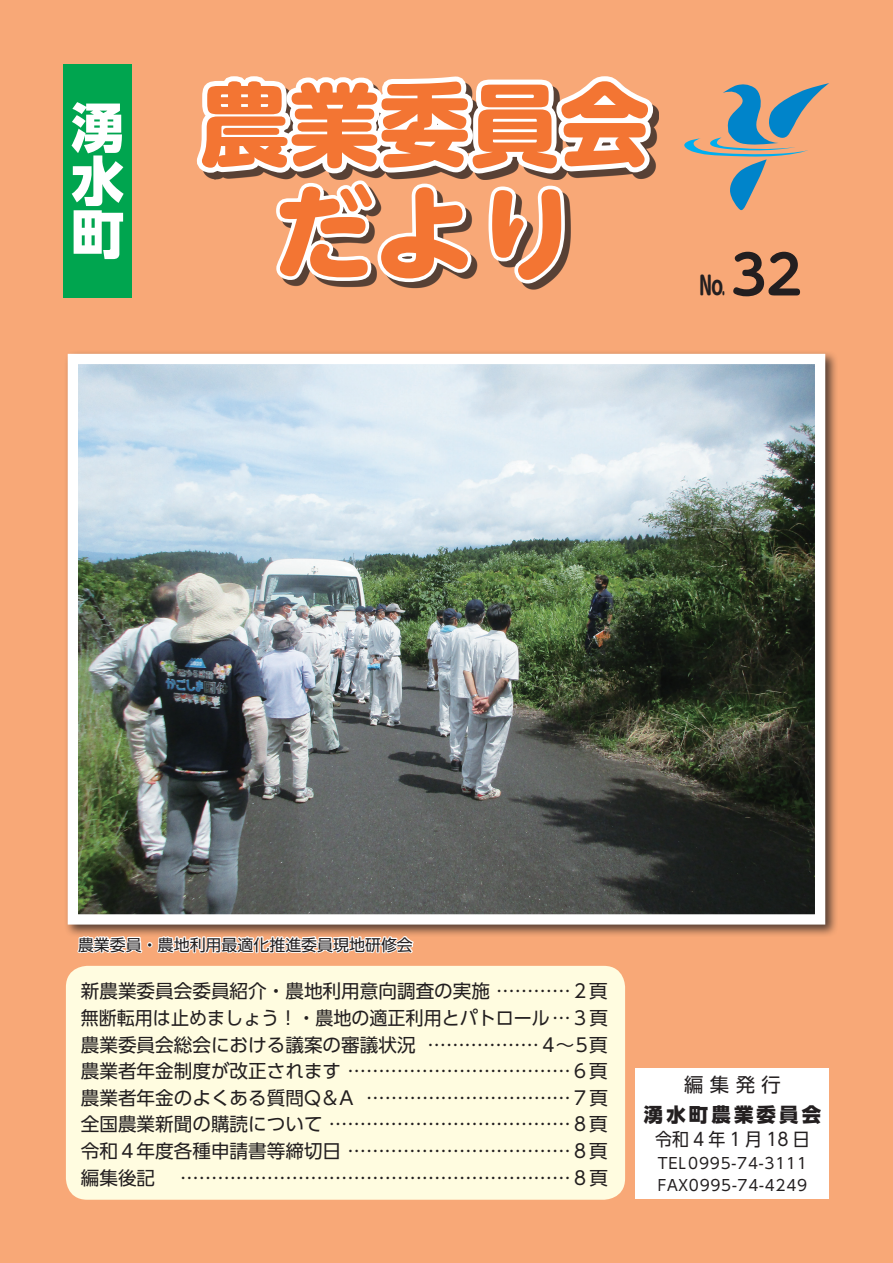
<style>
.page{position:relative;width:893px;height:1263px;background:#f8a877}
.page>*{position:absolute;margin:0;border:0;box-sizing:border-box;transform-origin:0 0}
.t1{font:800 101.85px "UD Shin M Go Pro";color:#f37533}
.t2{font:800 90px "UD Shin M Go Pro";color:#f37533}
.t3{font:700 53.7px "UD Shin M Go Pro De";color:#231f20}
.t4{font:800 53.1px/53.1px "UD Shin Go Pro";color:#fff;text-align:justify}
.t5{font:700 25.2px "UD Shin M Go Pro De";color:#231f20}
.t6{font:800 19.35px "UD Shin Go Pro";letter-spacing:.165em;color:#231f20}
.t7{font:19.35px "UD Shin Go Pro";color:#231f20}
.t8{font:18.6px/26.5px "UD Shin Go Pro";color:#231f20;text-align:right}
.t9{font:18px "UD Shin Go Pro";color:#231f20;scale:.94 1}
.t10{font:15.9px "UD Shin Go Pro";color:#231f20}
.t11{font:15.3px/22.2px "UD Shin Go Pro";letter-spacing:.05em;color:#231f20}
</style>
<div class="page">
<svg style="left:684px;top:83px;width:145px;height:128px"></svg>
<div style="left:282px;top:186px;width:289px;height:104px;background:#231f20;opacity:.75"></div>
<svg style="left:196px;top:76px;width:462px;height:211px"></svg>
<div style="left:66px;top:966px;width:559px;height:234px;background:#fffce0;border-radius:21px"></div>
<div style="left:636px;top:1068px;width:193px;height:131px;background:#fff"></div>
<div style="left:64px;top:64px;width:68px;height:234px;background:#00a54f"></div>
<div style="left:64px;top:350px;width:774px;height:587px;background:#231f20;opacity:.75"></div>
<img style="left:79px;top:365px;width:735px;height:548px">
<div style="left:68px;top:354px;width:757px;height:570px;border:10px solid #fff"></div>
<svg style="left:76px;top:934px;width:340px;height:20px"></svg>
<h3 class="t4" style="left:71px;top:100px;width:54px">湧水町</h3>
<h2 class="t2" style="left:200px;top:51px;width:452px">農業委員会</h2>
<h1 class="t1" style="left:272px;top:151px;width:307px">だより</h1>
<h3 class="t5" style="left:699px;top:265px;width:27px">No</h3>
<h3 class="t3" style="left:731px;top:231px;width:72px">32</h3>
<p class="t10" style="left:78px;top:932px;width:336px">農業委員・農地利用最適化推進委員現地研修会</p>
<p class="t8" style="left:81px;top:977px;width:529px">新農業委員会委員紹介・農地利用意向調査の実施 …………２頁無断転用は止めましょう！・農地の適正利用とパトロール…３頁………………４～５頁</p>
<p class="t8" style="left:81px;top:1031px;width:336px">農業委員会総会における議案の審議状況</p>
<p class="t8" style="left:81px;top:1057px;width:529px">農業者年金制度が改正されます ………………………………６頁</p>
<p class="t8" style="left:366px;top:1084px;width:243px">……………………………７頁</p>
<p class="t8" style="left:81px;top:1084px;width:274px">農業者年金のよくある質問Q＆A</p>
<p class="t8" style="left:81px;top:1110px;width:529px">全国農業新聞の購読について …………………………………８頁</p>
<p class="t8" style="left:81px;top:1137px;width:529px">令和４年度各種申請書等締切日 ………………………………８頁</p>
<p class="t8" style="left:180px;top:1163px;width:429px">………………………………………………………８頁</p>
<p class="t8" style="left:81px;top:1163px;width:76px">編集後記</p>
<p class="t7" style="left:684px;top:1069px;width:98px">編集発行</p>
<p class="t6" style="left:644px;top:1099px;width:179px">湧水町農業委員会</p>
<p class="t9" style="left:655px;top:1125px;width:166px">令和 4 年 1 月 18 日</p>
<p class="t11" style="left:658px;top:1151px;width:151px">TEL0995-74-3111<br>FAX0995-74-4249</p>
</div>
